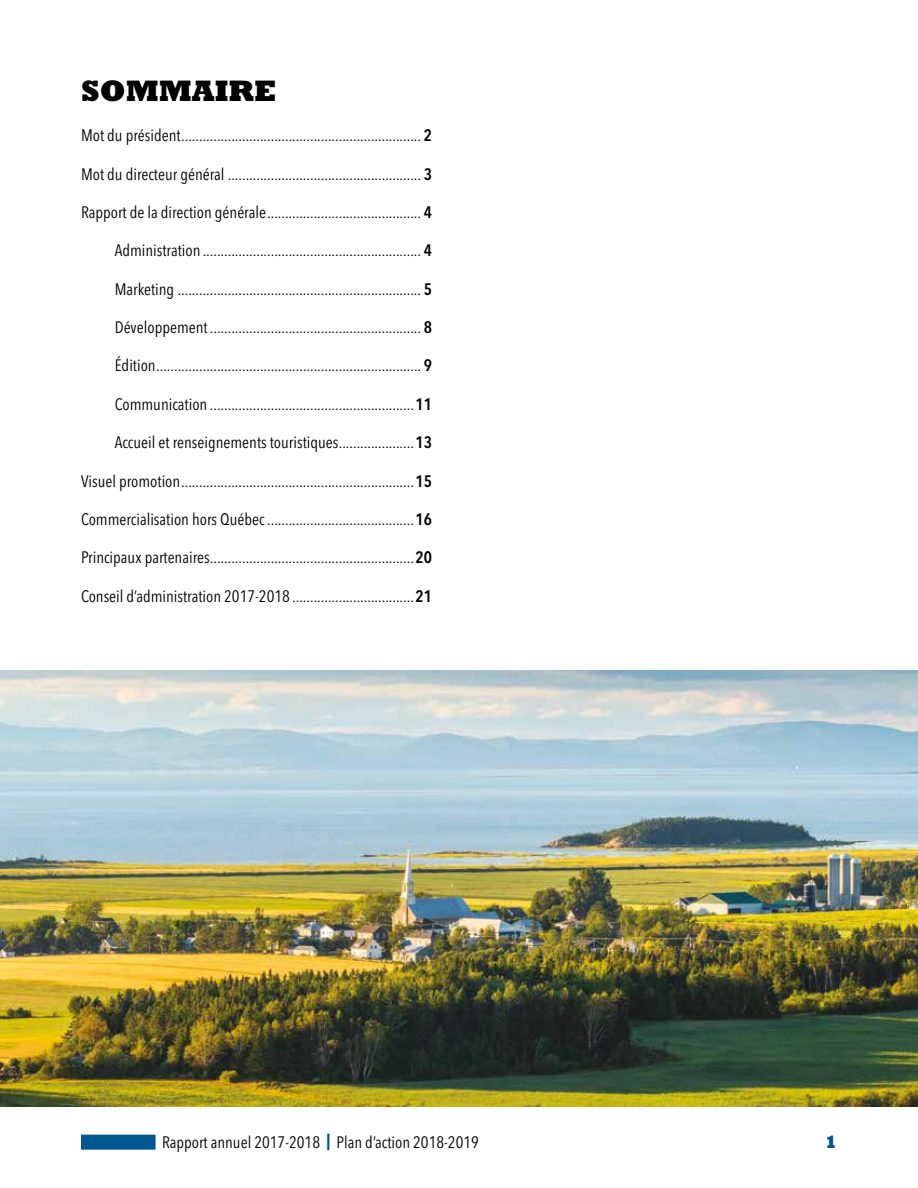
<style>
.page{position:relative;width:918px;height:1188px;background:#fff}
.page>*{position:absolute;margin:0;border:0;box-sizing:border-box;transform-origin:0 0}
.t1{font:800 30px "Rockwell Std";color:#000}
.t2{font:800 18px "Rockwell Std";color:#00568f}
.t3{font:16.5px "Avenir Next Condensed";color:#000}
.s1{font-weight:600}
.s2{font-weight:700;color:#00568f}
</style>
<div class="page">
<div style="left:81px;top:1135px;width:75px;height:15px;background:#00568f"></div>
<img style="left:0;top:671px;width:918px;height:436px">
<h1 class="t1" style="left:81px;top:73px;width:197px">SOMMAIRE</h1>
<p class="t3" style="left:81px;top:125px;width:353px">Mot du président................................................................... <span class="s1">2</span></p>
<p class="t3" style="left:81px;top:164px;width:353px">Mot du directeur général ...................................................... <span class="s1">3</span></p>
<p class="t3" style="left:81px;top:202px;width:353px">Rapport de la direction générale........................................... <span class="s1">4</span></p>
<p class="t3" style="left:115px;top:241px;width:319px">Administration ............................................................. <span class="s1">4</span></p>
<p class="t3" style="left:115px;top:279px;width:319px">Marketing .................................................................... <span class="s1">5</span></p>
<p class="t3" style="left:115px;top:317px;width:319px">Développement ........................................................... <span class="s1">8</span></p>
<p class="t3" style="left:115px;top:356px;width:319px">Édition.......................................................................... <span class="s1">9</span></p>
<p class="t3" style="left:115px;top:394px;width:319px">Communication .........................................................<span class="s1">11</span></p>
<p class="t3" style="left:115px;top:433px;width:319px">Accueil et renseignements touristiques.....................<span class="s1">13</span></p>
<p class="t3" style="left:81px;top:471px;width:353px">Visuel promotion.................................................................<span class="s1">15</span></p>
<p class="t3" style="left:81px;top:509px;width:353px">Commercialisation hors Québec.........................................<span class="s1">16</span></p>
<p class="t3" style="left:81px;top:548px;width:353px">Principaux partenaires.........................................................<span class="s1">20</span></p>
<p class="t3" style="left:81px;top:586px;width:353px">Conseil d’administration 2017-2018 ..................................<span class="s1">21</span></p>
<p class="t3" style="left:162px;top:1132px;width:318px">Rapport annuel 2017-2018 <span class="s2">|</span> Plan d’action 2018-2019</p>
<p class="t2" style="left:825px;top:1130px;width:14px">1</p>
</div>
